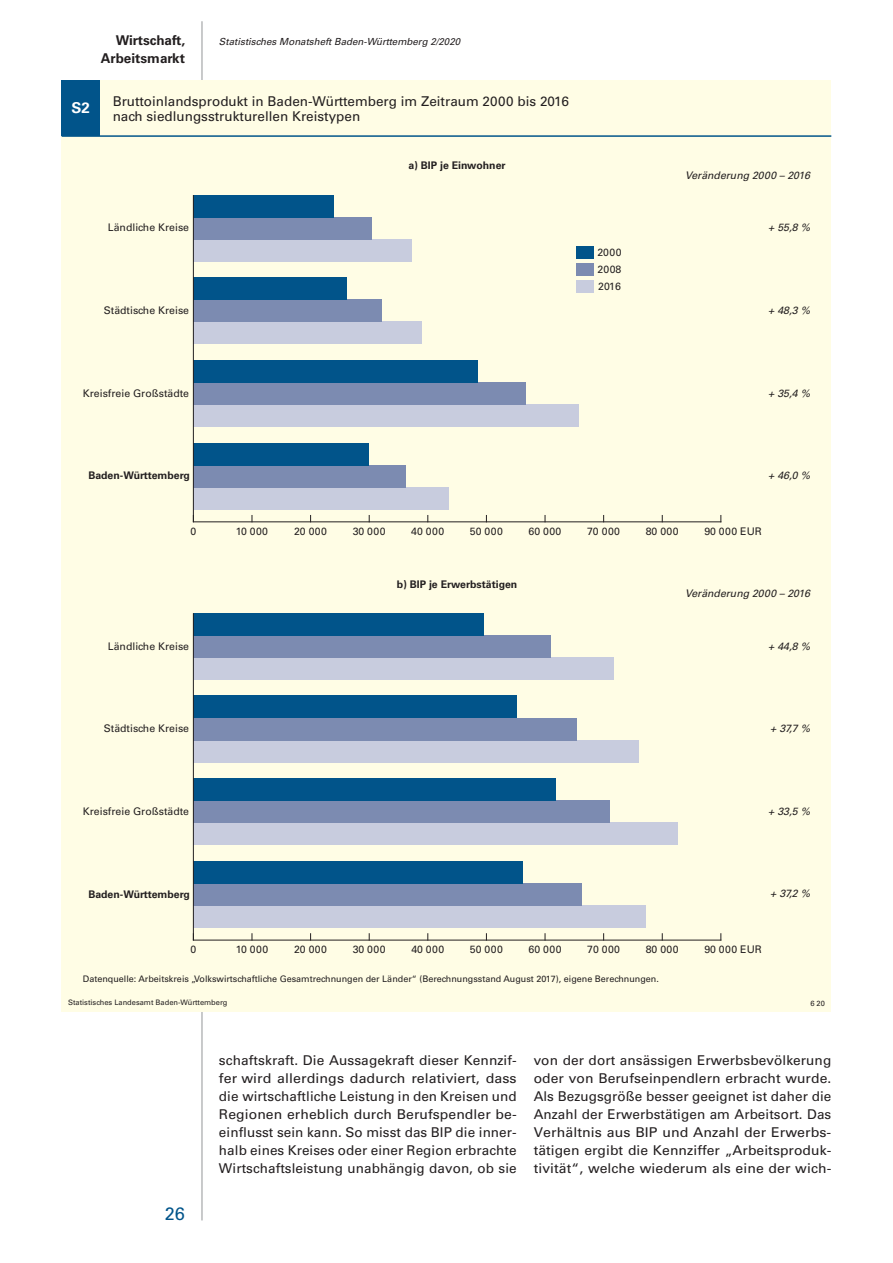
<style>
.page{position:relative;width:893px;height:1263px;background:#fff}
.page>*{position:absolute;margin:0;border:0;box-sizing:border-box;transform-origin:0 0}
.t1{font:18px "Univers";color:#01548a}
.t2{font:700 15px "Univers";color:#fff}
.t3{font:13.5px/18px "Univers";letter-spacing:.005em;color:#231f20;text-align:justify}
.t4{font:700 13.5px "Univers";color:#231f20}
.t5{font:10.5px/17px "Univers";color:#231f20;text-align:justify}
.t6{font:italic 10.5px "Univers";color:#231f20}
.t7{font:700 10.5px "Univers";color:#231f20}
.t8{font:italic 9.75px "Univers";color:#231f20}
.t9{font:9px "Univers";color:#231f20}
.t10{font:7.5px "Univers";color:#231f20}
</style>
<div class="page">
<hr style="left:202px;top:21px;width:1px;height:1199px;background:#939598">
<div style="left:62px;top:81px;width:769px;height:931px;background:#fffde5"></div>
<div style="left:62px;top:81px;width:38px;height:55px;background:#01548a"></div>
<hr style="left:193px;top:521px;width:528px;height:1px;background:#231f20">
<div style="left:193px;top:239px;width:219px;height:22px;background:#c8ccde"></div>
<div style="left:193px;top:322px;width:229px;height:22px;background:#c8ccde"></div>
<div style="left:193px;top:404px;width:385px;height:22px;background:#c8ccde"></div>
<div style="left:193px;top:487px;width:256px;height:22px;background:#c8ccde"></div>
<div style="left:193px;top:217px;width:179px;height:22px;background:#7c8bb1"></div>
<div style="left:193px;top:300px;width:189px;height:22px;background:#7c8bb1"></div>
<div style="left:193px;top:382px;width:333px;height:22px;background:#7c8bb1"></div>
<div style="left:193px;top:465px;width:213px;height:22px;background:#7c8bb1"></div>
<div style="left:193px;top:195px;width:141px;height:22px;background:#01548a"></div>
<div style="left:193px;top:278px;width:154px;height:22px;background:#01548a"></div>
<div style="left:193px;top:360px;width:285px;height:22px;background:#01548a"></div>
<div style="left:193px;top:443px;width:175px;height:22px;background:#01548a"></div>
<hr style="left:193px;top:195px;width:1px;height:327px;background:#231f20">
<hr style="left:193px;top:940px;width:528px;height:1px;background:#231f20">
<div style="left:193px;top:657px;width:421px;height:22px;background:#c8ccde"></div>
<div style="left:193px;top:740px;width:446px;height:22px;background:#c8ccde"></div>
<div style="left:193px;top:823px;width:485px;height:22px;background:#c8ccde"></div>
<div style="left:193px;top:905px;width:453px;height:22px;background:#c8ccde"></div>
<div style="left:193px;top:635px;width:358px;height:22px;background:#7c8bb1"></div>
<div style="left:193px;top:718px;width:384px;height:22px;background:#7c8bb1"></div>
<div style="left:193px;top:801px;width:417px;height:22px;background:#7c8bb1"></div>
<div style="left:193px;top:883px;width:389px;height:22px;background:#7c8bb1"></div>
<div style="left:193px;top:613px;width:291px;height:22px;background:#01548a"></div>
<div style="left:193px;top:696px;width:324px;height:22px;background:#01548a"></div>
<div style="left:193px;top:778px;width:363px;height:23px;background:#01548a"></div>
<div style="left:193px;top:861px;width:330px;height:22px;background:#01548a"></div>
<hr style="left:193px;top:613px;width:1px;height:327px;background:#231f20">
<hr style="left:62px;top:135px;width:769px;height:2px;background:#01548a">
<div style="left:576px;top:246px;width:17px;height:13px;background:#01548a"></div>
<div style="left:576px;top:263px;width:17px;height:13px;background:#7c8bb1"></div>
<div style="left:576px;top:280px;width:17px;height:13px;background:#c8ccde"></div>
<p class="t4" style="left:116px;top:32px;width:71px">Wirtschaft,</p>
<p class="t8" style="left:219px;top:35px;width:243px">Statistisches Monatsheft Baden-Württemberg 2/2020</p>
<p class="t4" style="left:101px;top:50px;width:86px">Arbeitsmarkt</p>
<p class="t2" style="left:72px;top:99px;width:20px">S2</p>
<p class="t3" style="left:113px;top:94px;width:458px;line-height:14.2px">Bruttoinlandsprodukt in Baden-Württemberg im Zeitraum 2000 bis 2016 nach siedlungsstrukturellen Kreistypen</p>
<p class="t7" style="left:409px;top:160px;width:99px">a) BIP je Einwohner</p>
<p class="t5" style="left:108px;top:219px;width:83px">Ländliche Kreise</p>
<p class="t5" style="left:104px;top:302px;width:87px">Städtische Kreise</p>
<p class="t5" style="left:597px;top:243px;width:26px">2000<br>2008<br>2016</p>
<p class="t5" style="left:83px;top:384px;width:108px">Kreisfreie Großstädte</p>
<p class="t7" style="left:88px;top:469px;width:103px">Baden-Württemberg</p>
<p class="t6" style="left:685px;top:169px;width:126px">Veränderung 2000 – 2016</p>
<p class="t6" style="left:768px;top:221px;width:43px">+ 55,8 %</p>
<p class="t6" style="left:768px;top:304px;width:43px">+ 48,3 %</p>
<p class="t6" style="left:768px;top:387px;width:43px">+ 35,4 %</p>
<p class="t6" style="left:768px;top:469px;width:43px">+ 46,0 %</p>
<p class="t5" style="left:190px;top:522px;width:7px">0</p>
<p class="t5" style="left:236px;top:522px;width:34px">10 000</p>
<p class="t5" style="left:294px;top:522px;width:34px">20 000</p>
<p class="t5" style="left:353px;top:522px;width:34px">30 000</p>
<p class="t5" style="left:411px;top:522px;width:34px">40 000</p>
<p class="t5" style="left:470px;top:522px;width:34px">50 000</p>
<p class="t5" style="left:528px;top:522px;width:34px">60 000</p>
<p class="t5" style="left:587px;top:522px;width:34px">70 000</p>
<p class="t5" style="left:646px;top:522px;width:34px">80 000</p>
<p class="t5" style="left:704px;top:522px;width:59px">90 000 EUR</p>
<p class="t7" style="left:397px;top:578px;width:122px">b) BIP je Erwerbstätigen</p>
<p class="t6" style="left:685px;top:587px;width:126px">Veränderung 2000 – 2016</p>
<p class="t5" style="left:108px;top:637px;width:83px">Ländliche Kreise</p>
<p class="t6" style="left:768px;top:640px;width:43px">+ 44,8 %</p>
<p class="t5" style="left:104px;top:720px;width:87px">Städtische Kreise</p>
<p class="t6" style="left:770px;top:722px;width:41px">+ 37,7 %</p>
<p class="t5" style="left:83px;top:803px;width:108px">Kreisfreie Großstädte</p>
<p class="t6" style="left:768px;top:805px;width:43px">+ 33,5 %</p>
<p class="t7" style="left:88px;top:888px;width:103px">Baden-Württemberg</p>
<p class="t6" style="left:770px;top:887px;width:41px">+ 37,2 %</p>
<p class="t5" style="left:190px;top:941px;width:7px">0</p>
<p class="t5" style="left:236px;top:941px;width:34px">10 000</p>
<p class="t5" style="left:294px;top:941px;width:34px">20 000</p>
<p class="t5" style="left:353px;top:941px;width:34px">30 000</p>
<p class="t5" style="left:411px;top:941px;width:34px">40 000</p>
<p class="t5" style="left:470px;top:941px;width:34px">50 000</p>
<p class="t5" style="left:529px;top:941px;width:34px">60 000</p>
<p class="t5" style="left:587px;top:941px;width:34px">70 000</p>
<p class="t5" style="left:646px;top:941px;width:34px">80 000</p>
<p class="t5" style="left:704px;top:941px;width:59px">90 000 EUR</p>
<p class="t9" style="left:83px;top:973px;width:577px">Datenquelle: Arbeitskreis „Volkswirtschaftliche Gesamtrechnungen der Länder“ (Berechnungsstand August 2017), eigene Berechnungen.</p>
<p class="t10" style="left:68px;top:998px;width:161px">Statistisches Landesamt Baden-Württemberg</p>
<p class="t10" style="left:810px;top:999px;width:16px">6 20</p>
<h1 class="t1" style="left:165px;top:1203px;width:22px">26</h1>
<p class="t3" style="left:219px;top:1051px;width:299px">schaftskraft. Die Aussagekraft dieser Kennzif&shy;fer wird allerdings dadurch relativiert, dass die wirtschaftliche Leistung in den Kreisen und Regionen erheblich durch Berufspendler be&shy;einflusst sein kann. So misst das BIP die inner&shy;halb eines Kreises oder einer Region erbrachte Wirtschaftsleistung unabhängig davon, ob sie</p>
<p class="t3" style="left:534px;top:1051px;width:299px">von der dort ansässigen Erwerbsbevölkerung oder von Berufseinpendlern erbracht wurde.<br>Als Bezugsgröße besser geeignet ist daher die Anzahl der Erwerbstätigen am Arbeitsort. Das Verhältnis aus BIP und Anzahl der Erwerbs&shy;tätigen ergibt die Kennziffer „Arbeitsproduk&shy;tivität“, welche wiederum als eine der wich-</p>
</div>
